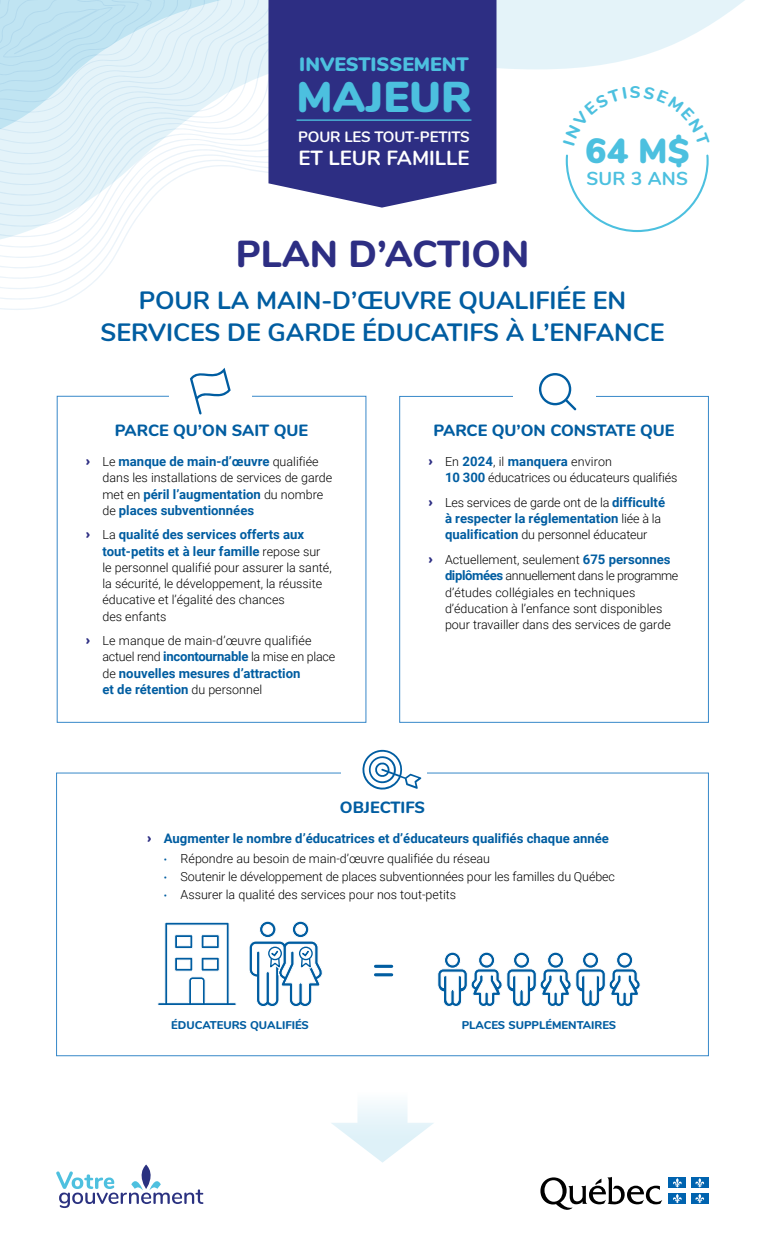
<style>
.page{position:relative;width:765px;height:1260px;background:#fff}
.page>*{position:absolute;margin:0;border:0;box-sizing:border-box;transform-origin:0 0}
.t1{font:900 43px "Nunito";color:#4cc0df}
.t2{font:800 37.5px "Nunito";color:#2d2e83}
.t3{font:900 35px "Nunito";color:#4cc0df}
.t4{font:700 25px/31.2px "Nunito";color:#005da1;text-align:center}
.t5{font:700 20.38px "Nunito";color:#fff}
.t6{font:900 19.38px "Nunito";color:#4cc0df}
.t7{font:700 18.75px "Nunito";letter-spacing:.01em;color:#4cc0df}
.t8{font:800 16.25px "Nunito";color:#005da1}
.t9{font:700 15px "Nunito";letter-spacing:-.01em;color:#fff}
.t10{font:700 13.12px/16.2px "Roboto";color:#005da1}
.t11{font:300 12.5px/16.2px "Roboto";color:#000}
.t12{font:800 11.25px "Nunito";color:#005da1}
.s1{font-family:"Nunito";font-size:15px;color:#2d2e83}
.s2{font-weight:300;font-size:12.5px;color:#000}
.s3{font-family:"Nunito";font-weight:700;font-size:15px;color:#2d2e83}
.s4{font-weight:700;font-size:13.12px;color:#005da1}
.s5{font-family:"Nunito";font-weight:700;font-size:13.12px;color:#005da1}
</style>
<div class="page">
<svg style="left:497px;top:0;width:248px;height:70px;fill:#e4f3f9"></svg>
<svg style="left:0;top:227px;width:131px;height:11px"></svg>
<svg style="left:0;top:217px;width:138px;height:10px"></svg>
<svg style="left:0;top:207px;width:145px;height:10px"></svg>
<svg style="left:0;top:196px;width:154px;height:11px;fill:#e4f3f9"></svg>
<svg style="left:0;top:186px;width:165px;height:10px;fill:#e4f3f9"></svg>
<svg style="left:0;top:175px;width:183px;height:11px;fill:#e4f3f9"></svg>
<svg style="left:0;top:0;width:268px;height:175px"></svg>
<svg style="left:0;top:0;width:259px;height:165px;fill:#e4f3f9"></svg>
<svg style="left:0;top:0;width:246px;height:154px;background:#d8edf6"></svg>
<div style="left:57px;top:396px;width:309px;height:327px;border:1px solid #3788c9"></div>
<div style="left:399px;top:396px;width:310px;height:327px;border:1px solid #3788c9"></div>
<svg style="left:331px;top:1103px;width:103px;height:60px"></svg>
<svg style="left:362px;top:750px;width:59px;height:40px"></svg>
<div style="left:513px;top:370px;width:83px;height:44px;background:#fff"></div>
<svg style="left:539px;top:373px;width:37px;height:37px"></svg>
<div style="left:169px;top:364px;width:83px;height:53px;background:#fff"></div>
<svg style="left:190px;top:368px;width:41px;height:47px"></svg>
<svg style="left:268px;top:0;width:229px;height:208px;background:#3a3b8b"></svg>
<hr style="left:297px;top:119px;width:174px;height:2px;background:#4cc0df">
<hr style="left:375px;top:965px;width:17px;height:3px;background:#005da1">
<hr style="left:375px;top:973px;width:17px;height:3px;background:#005da1">
<svg style="left:249px;top:921px;width:74px;height:86px"></svg>
<svg style="left:157px;top:922px;width:80px;height:83px"></svg>
<svg style="left:437px;top:952px;width:204px;height:55px"></svg>
<svg style="left:565px;top:154px;width:144px;height:79px"></svg>
<img style="left:57px;top:1165px;width:146px;height:43px">
<img style="left:540px;top:1177px;width:169px;height:33px">
<p class="t6" style="left:299px;top:50px;width:171px">INVESTISSEMENT</p>
<p class="t1" style="left:297px;top:65px;width:176px">MAJEUR</p>
<p class="t9" style="left:298px;top:125px;width:173px">POUR LES TOUT-PETITS</p>
<p class="t5" style="left:298px;top:143px;width:173px">ET LEUR FAMILLE</p>
<p class="t3" style="left:585px;top:125px;width:105px">64 M$</p>
<p class="t7" style="left:586px;top:165px;width:103px">SUR 3 ANS</p>
<h1 class="t2" style="left:236px;top:226px;width:295px">PLAN D’ACTION</h1>
<h1 class="t4" style="left:100px;top:284px;width:566px">POUR LA MAIN-D’ŒUVRE QUALIFIÉE EN<br>SERVICES DE GARDE ÉDUCATIFS À L’ENFANCE</h1>
<h2 class="t8" style="left:115px;top:419px;width:195px">PARCE QU’ON SAIT QUE</h2>
<p class="t10" style="left:86px;top:453px;width:235px"><span class="s1">›</span> <span class="s2">Le</span> manque de main-d’œuvre <span class="s2">qualifiée</span></p>
<p class="t11" style="left:102px;top:469px;width:231px">dans les installations de services de garde</p>
<p class="t10" style="left:102px;top:485px;width:222px"><span class="s2">met en</span> péril l’augmentation <span class="s2">du nombre de</span> places subventionnées</p>
<p class="t10" style="left:102px;top:526px;width:219px;text-indent:-17px"><span class="s1">›</span> <span class="s2">La</span> qualité des services offerts aux tout-petits et à leur famille <span class="s2">repose sur</span></p>
<p class="t11" style="left:102px;top:559px;width:231px">le personnel qualifié pour assurer la santé, la sécurité, le développement, la réussite éducative et l’égalité des chances<br>des enfants</p>
<p class="t11" style="left:102px;top:632px;width:234px;text-indent:-17px"><span class="s3">›</span> Le manque de main-d’œuvre qualifiée actuel rend <span class="s4">incontournable</span> la mise en place</p>
<p class="t10" style="left:102px;top:664px;width:199px"><span class="s2">de</span> nouvelles mesures d’attraction et de rétention <span class="s2">du personnel</span></p>
<h2 class="t8" style="left:434px;top:419px;width:243px">PARCE QU’ON CONSTATE QUE</h2>
<p class="t11" style="left:445px;top:453px;width:234px;text-indent:-17px"><span class="s3">›</span> En <span class="s4">2024</span>, il <span class="s4">manquera</span> environ<br><span class="s4">10 300</span> éducatrices ou éducateurs qualifiés</p>
<p class="t11" style="left:428px;top:494px;width:239px"><span class="s3">›</span> Les services de garde ont de la <span class="s4">difficulté</span></p>
<p class="t10" style="left:445px;top:510px;width:218px">à respecter la réglementation <span class="s2">liée à la</span></p>
<p class="t11" style="left:445px;top:526px;width:204px"><span class="s4">qualification</span> du personnel éducateur</p>
<p class="t11" style="left:445px;top:551px;width:235px;text-indent:-17px"><span class="s3">›</span> Actuellement, seulement <span class="s4">675 personnes diplômées</span> annuellement dans le programme d’études collégiales en techniques d’éducation à l’enfance sont disponibles pour travailler dans des services de garde</p>
<h2 class="t8" style="left:340px;top:795px;width:87px">OBJECTIFS</h2>
<p class="t10" style="left:147px;top:830px;width:464px"><span class="s1">›</span> Augmenter le nombre d’éducatrices et d’éducateurs qualifiés chaque année</p>
<p class="t11" style="left:164px;top:850px;width:328px"><span class="s5">·</span> Répondre au besoin de main-d’œuvre qualifiée du réseau</p>
<p class="t11" style="left:164px;top:868px;width:453px"><span class="s5">·</span> Soutenir le développement de places subventionnées pour les familles du Québec</p>
<p class="t11" style="left:164px;top:886px;width:294px"><span class="s5">·</span> Assurer la qualité des services pour nos tout-petits</p>
<p class="t12" style="left:171px;top:1017px;width:139px">ÉDUCATEURS QUALIFIÉS</p>
<p class="t12" style="left:462px;top:1017px;width:156px">PLACES SUPPLÉMENTAIRES</p>
</div>
